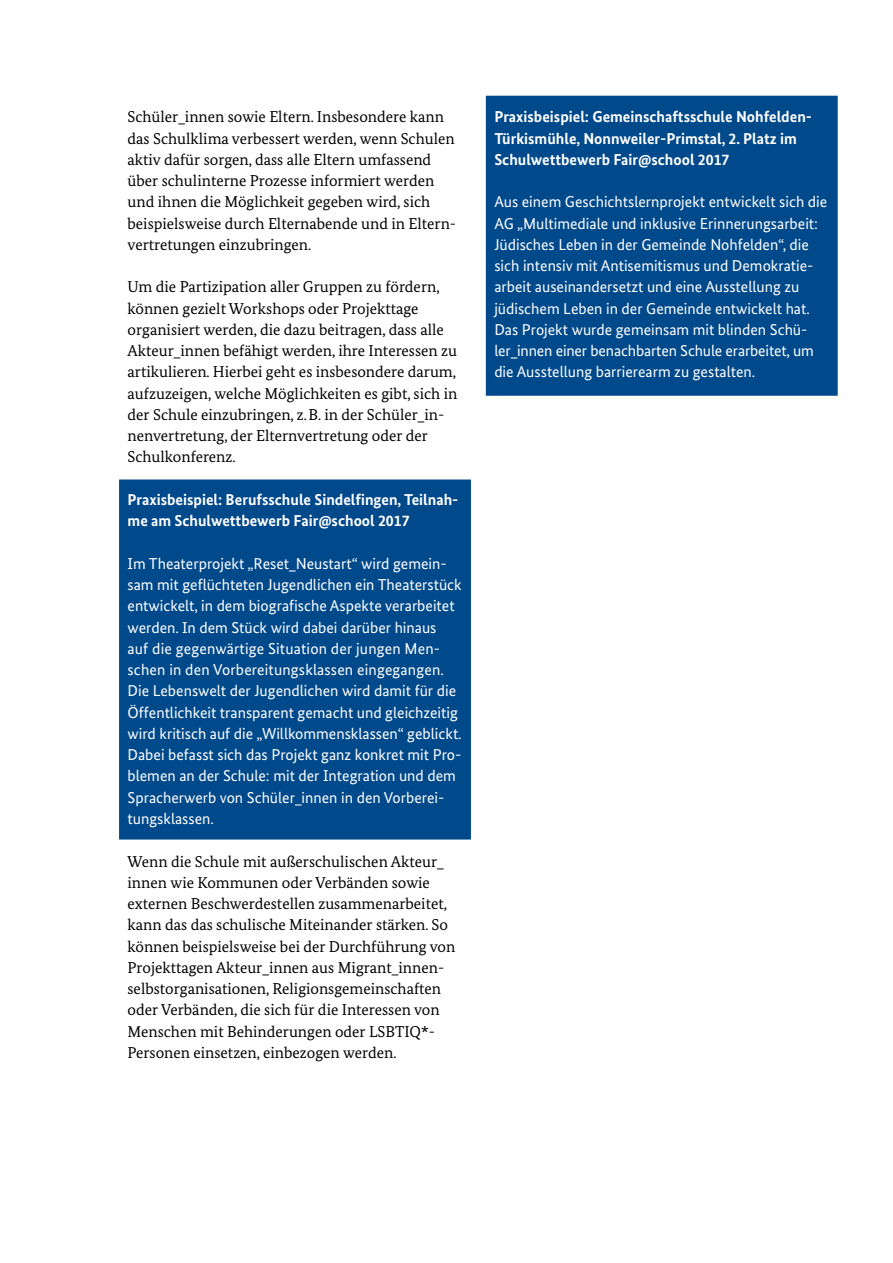
<style>
.page{position:relative;width:893px;height:1263px;background:#fff}
.page>*{position:absolute;margin:0;border:0;box-sizing:border-box;transform-origin:0 0}
.fliesstext{font:15.75px/21.3px "Bundes Serif";color:#000}
.fliesstext-2{font:15.75px/21.3px "Bundes Sans";color:#fff}
.fliesstext-3{font:700 15.75px/21.3px "Bundes Sans";color:#fff}
</style>
<div class="page">
<div style="left:119px;top:479px;width:352px;height:360px;background:#00498b"></div>
<div style="left:486px;top:96px;width:352px;height:300px;background:#00498b"></div>
<p class="fliesstext" style="left:128px;top:106px;width:330px">Schüler_innen sowie Eltern. Insbesondere kann das Schulklima verbessert werden, wenn Schulen aktiv dafür sorgen, dass alle Eltern umfassend über schulinterne Prozesse informiert werden und ihnen die Möglichkeit gegeben wird, sich beispielsweise durch Elternabende und in Eltern&shy;vertretungen einzubringen.</p>
<p class="fliesstext" style="left:128px;top:276px;width:331px">Um die Partizipation aller Gruppen zu fördern, können gezielt Workshops oder Projekttage organisiert werden, die dazu beitragen, dass alle Akteur_innen befähigt werden, ihre Interessen zu artikulieren. Hierbei geht es insbesondere darum, aufzuzeigen, welche Möglichkeiten es gibt, sich in der Schule einzubringen, z.B. in der Schüler_in&shy;nenvertretung, der Elternvertretung oder der Schulkonferenz.</p>
<p class="fliesstext-3" style="left:128px;top:489px;width:332px">Praxisbeispiel: Berufsschule Sindelfingen, Teilnah&shy;me am Schulwettbewerb Fair@school 2017</p>
<p class="fliesstext-2" style="left:128px;top:553px;width:336px">Im Theaterprojekt „Reset_Neustart“ wird gemein&shy;sam mit geflüchteten Jugendlichen ein Theaterstück entwickelt, in dem biografische Aspekte verarbeitet werden. In dem Stück wird dabei darüber hinaus<br>auf die gegenwärtige Situation der jungen Men&shy;schen in den Vorbereitungsklassen eingegangen.<br>Die Lebenswelt der Jugendlichen wird damit für die Öffentlichkeit transparent gemacht und gleichzeitig wird kritisch auf die „Willkommensklassen“ geblickt.<br>Dabei befasst sich das Projekt ganz konkret mit Pro&shy;blemen an der Schule: mit der Integration und dem Spracherwerb von Schüler_innen in den Vorberei&shy;tungsklassen.</p>
<p class="fliesstext" style="left:128px;top:850px;width:329px">Wenn die Schule mit außerschulischen Akteur_ innen wie Kommunen oder Verbänden sowie externen Beschwerdestellen zusammenarbeitet, kann das das schulische Miteinander stärken. So können beispielsweise bei der Durchführung von Projekttagen Akteur_innen aus Migrant_innen&shy;selbstorganisationen, Religionsgemeinschaften oder Verbänden, die sich für die Interessen von Menschen mit Behinderungen oder LSBTIQ*- Personen einsetzen, einbezogen werden.</p>
<p class="fliesstext-3" style="left:494px;top:106px;width:319px">Praxisbeispiel: Gemeinschaftsschule Nohfelden-<br>Türkismühle, Nonnweiler-Primstal, 2. Platz im<br>Schulwettbewerb Fair@school 2017</p>
<p class="fliesstext-2" style="left:494px;top:191px;width:334px">Aus einem Geschichtslernprojekt entwickelt sich die AG „Multimediale und inklusive Erinnerungsarbeit:<br>Jüdisches Leben in der Gemeinde Nohfelden“, die sich intensiv mit Antisemitismus und Demokratie&shy;arbeit auseinandersetzt und eine Ausstellung zu jüdischem Leben in der Gemeinde entwickelt hat.<br>Das Projekt wurde gemeinsam mit blinden Schü&shy;ler_innen einer benachbarten Schule erarbeitet, um die Ausstellung barrierearm zu gestalten.</p>
</div>
